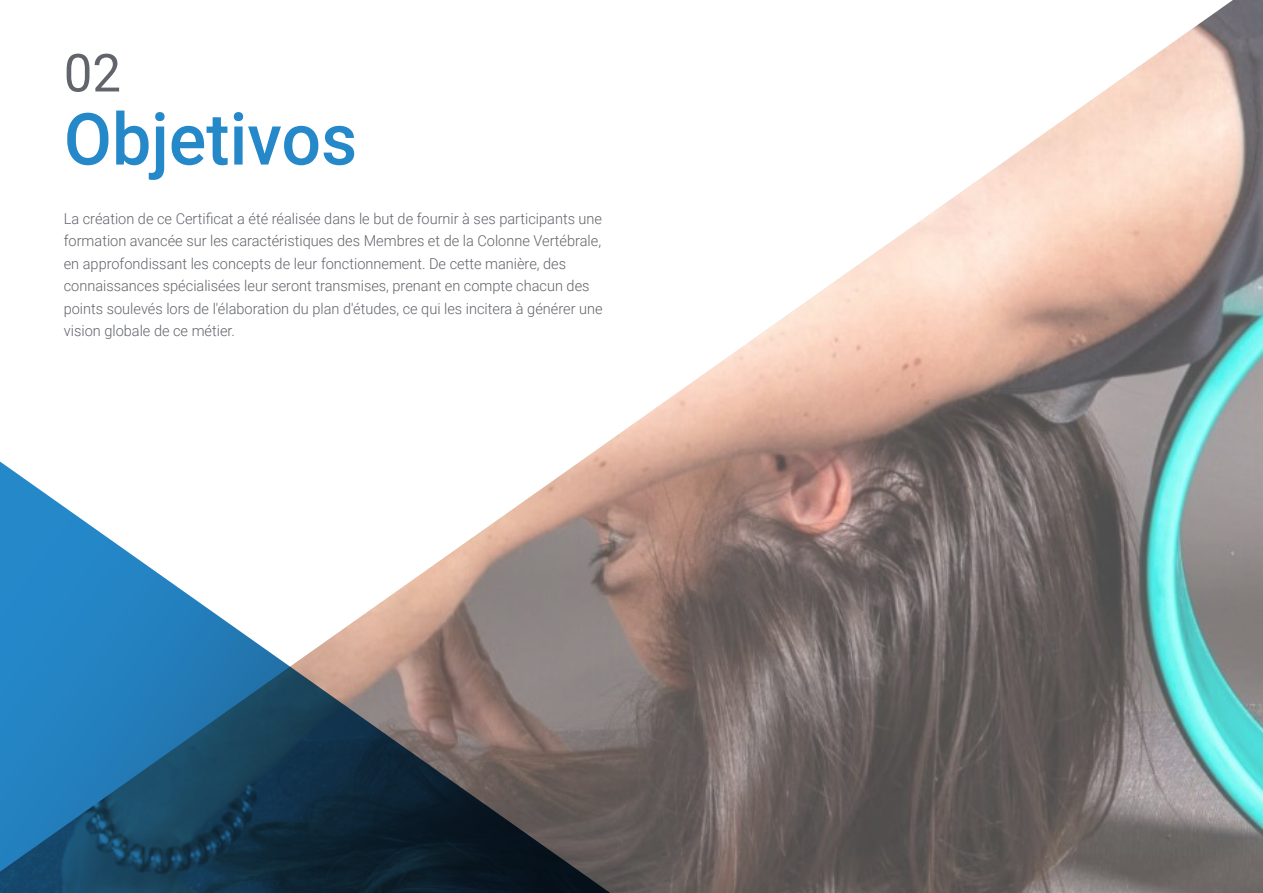
<style>
.page{position:relative;width:1263px;height:893px;background:#fff}
.page>*{position:absolute;margin:0;border:0;box-sizing:border-box;transform-origin:0 0}
.t1{font:500 72px "Roboto";color:#2488c9}
.t2{font:52.5px "Roboto";color:#61646a}
.t3{font:300 15px/22.5px "Roboto";color:#61646a}
</style>
<div class="page">
<img style="left:602px;top:0;width:661px;height:893px">
<svg style="left:0;top:446px;width:640px;height:447px"></svg>
<h2 class="t2" style="left:64px;top:36px;width:59px">02</h2>
<h1 class="t1" style="left:64px;top:89px;width:295px">Objetivos</h1>
<p class="t3" style="left:64px;top:207px;width:540px">La création de ce Certificat a été réalisée dans le but de fournir à ses participants une formation avancée sur les caractéristiques des Membres et de la Colonne Vertébrale, en approfondissant les concepts de leur fonctionnement. De cette manière, des connaissances spécialisées leur seront transmises, prenant en compte chacun des points soulevés lors de l'élaboration du plan d'études, ce qui les incitera à générer une vision globale de ce métier.</p>
</div>
